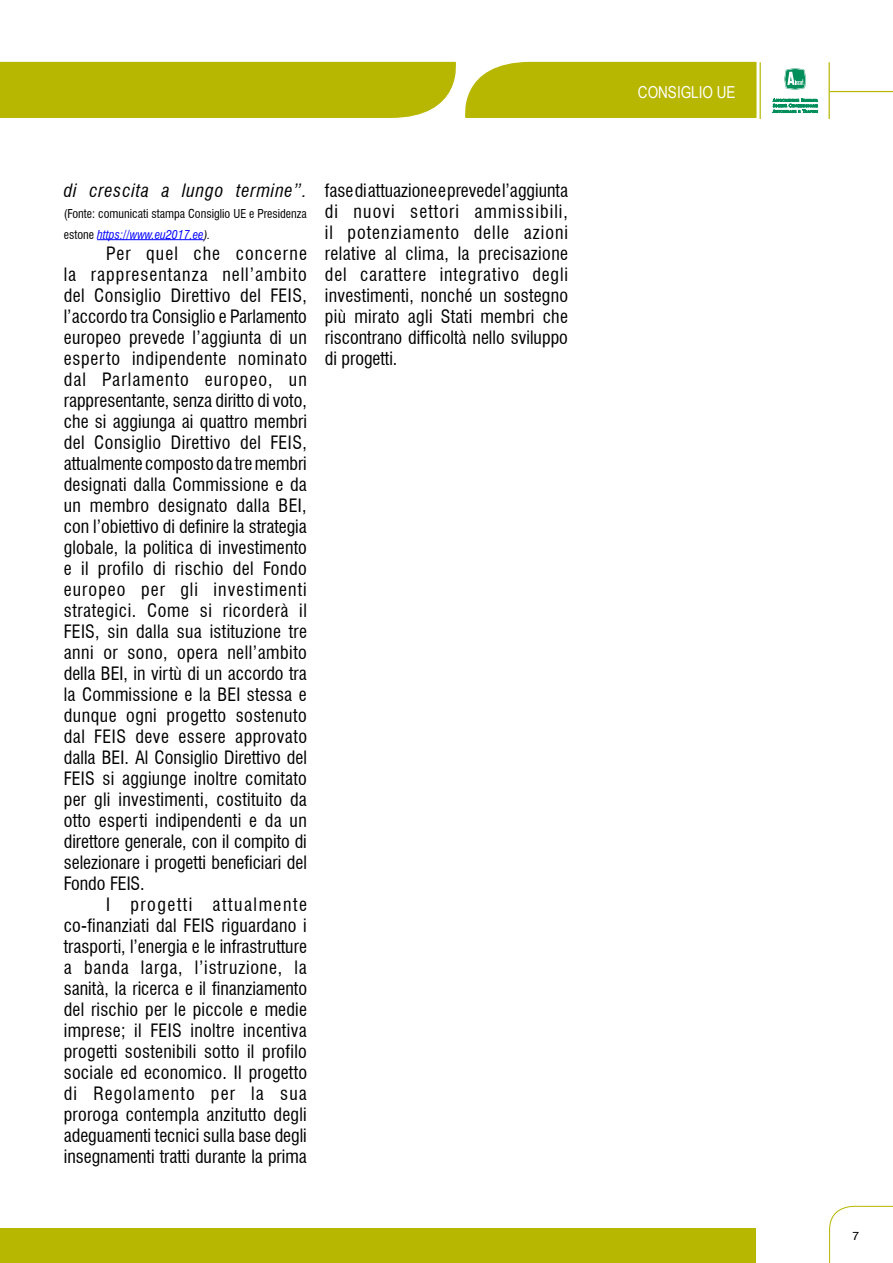
<style>
.page{position:relative;width:893px;height:1263px;background:#fff}
.page>*{position:absolute;margin:0;border:0;box-sizing:border-box;transform-origin:0 0}
.t1{font:condensed 18px/21px "Swiss 721 BT";color:#000;text-align:justify}
.t2{font:italic condensed 18px "Swiss 721 BT";letter-spacing:.045em;color:#000}
.t3{font:16.5px "Arial Narrow";color:#fff}
.t4{font:condensed 12px/21px "Swiss 721 BT";color:#000}
.t5{font:12px "Swiss 721 BT";color:#000}
.s1{font-style:italic;color:#00f}
.s2{font-style:italic}
</style>
<div class="page">
<svg style="left:772px;top:98px;width:46px;height:15px"></svg>
<svg style="left:784px;top:68px;width:23px;height:22px"></svg>
<hr style="left:829px;top:62px;width:1px;height:57px;background:#b7b600">
<hr style="left:760px;top:62px;width:1px;height:57px;background:#b7b600">
<hr style="left:830px;top:91px;width:63px;height:1px;background:#b7b600">
<div style="left:0;top:62px;width:756px;height:56px;background:#b7b600"></div>
<div style="left:0;top:1229px;width:755px;height:34px;background:#b7b600"></div>
<svg style="left:829px;top:1205px;width:64px;height:58px"></svg>
<hr style="left:97px;top:239px;width:107px;height:1px;background:#00f">
<p class="t2" style="left:64px;top:179px;width:245px">di crescita a lungo termine”.</p>
<p class="t4" style="left:64px;top:203px;width:245px">(Fonte: comunicati stampa Consiglio UE e Presidenza estone <span class="s1">https://www.eu2017.ee</span><span class="s2">).</span></p>
<p class="t1" style="left:64px;top:242px;width:245px;text-indent:43px">Per quel che concerne la rappresentanza nell’ambito del Consiglio Direttivo del FEIS, l’accordo tra Consiglio e Parlamento europeo prevede l’aggiunta di un esperto indipendente nominato dal Parlamento europeo, un rappresentante, senza diritto di voto, che si aggiunga ai quattro membri del Consiglio Direttivo del FEIS, attualmente composto da tre membri designati dalla Commissione e da un membro designato dalla BEI, con l’obiettivo di definire la strategia globale, la politica di investimento e il profilo di rischio del Fondo europeo per gli investimenti strategici. Come si ricorderà il FEIS, sin dalla sua istituzione tre anni or sono, opera nell’ambito della BEI, in virtù di un accordo tra la Commissione e la BEI stessa e dunque ogni progetto sostenuto dal FEIS deve essere approvato dalla BEI. Al Consiglio Direttivo del FEIS si aggiunge inoltre comitato per gli investimenti, costituito da otto esperti indipendenti e da un direttore generale, con il compito di selezionare i progetti beneficiari del Fondo FEIS.</p>
<p class="t1" style="left:64px;top:894px;width:245px;text-indent:43px">I progetti attualmente co-finanziati dal FEIS riguardano i trasporti, l’energia e le infrastrutture a banda larga, l’istruzione, la sanità, la ricerca e il finanziamento del rischio per le piccole e medie imprese; il FEIS inoltre incentiva progetti sostenibili sotto il profilo sociale ed economico. Il progetto di Regolamento per la sua proroga contempla anzitutto degli adeguamenti tecnici sulla base degli insegnamenti tratti durante la prima</p>
<p class="t1" style="left:325px;top:180px;width:245px">fase di attuazione e prevede l’aggiunta di nuovi settori ammissibili, il potenziamento delle azioni relative al clima, la precisazione del carattere integrativo degli investimenti, nonché un sostegno più mirato agli Stati membri che riscontrano difficoltà nello sviluppo di progetti.</p>
<p class="t3" style="left:638px;top:80px;width:99px">CONSIGLIO UE</p>
<p class="t5" style="left:853px;top:1229px;width:8px">7</p>
</div>
